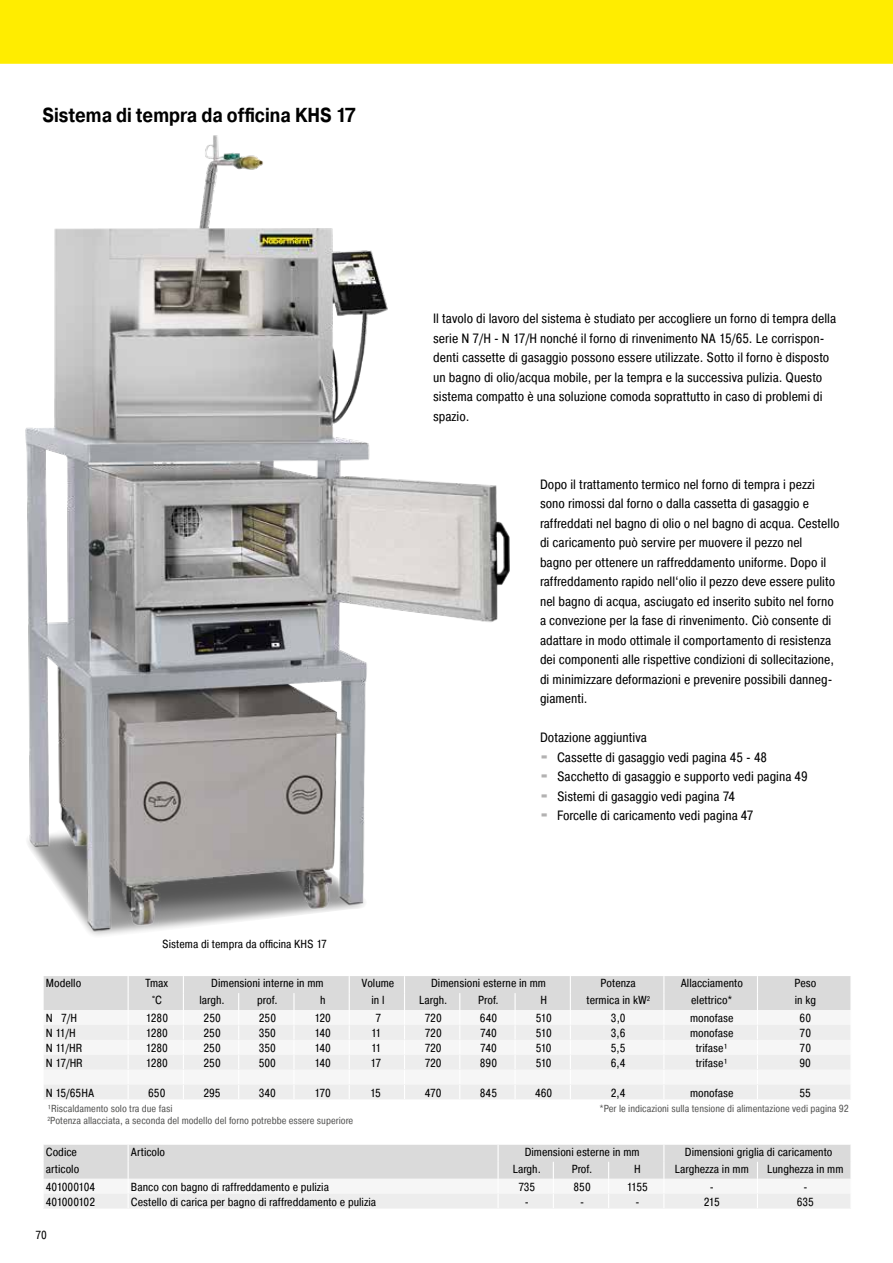
<style>
.page{position:relative;width:893px;height:1263px;background:#fff}
.page>*{position:absolute;margin:0;border:0;box-sizing:border-box;transform-origin:0 0}
.t1{font:700 20.25px "Pragmatica";color:#000;scale:.85 1}
.t2{font:13.5px/19.5px "Pragmatica Cond";color:#000}
.t3{font:11.7px "Pragmatica Cond";color:#000}
.t4{font:11.7px "Pragmatica Cond";letter-spacing:-.025em;color:#000}
.t5{font:10.2px "Pragmatica Cond";color:#575756}
.s1{font-family:"Blackoak Std";color:#b3b2b2}
</style>
<div class="page">
<img style="left:25px;top:135px;width:485px;height:801px">
<svg style="left:43px;top:976px;width:808px;height:123px"></svg>
<svg style="left:43px;top:1145px;width:808px;height:63px"></svg>
<div style="left:0;top:0;width:893px;height:64px;background:#ffed00"></div>
<h1 class="t1" style="left:43px;top:102px;width:370px">Sistema di tempra da officina KHS 17</h1>
<p class="t3" style="left:162px;top:936px;width:166px">Sistema di tempra da officina KHS 17</p>
<p class="t2" style="left:433px;top:309px;width:404px">Il tavolo di lavoro del sistema è studiato per accogliere un forno di tempra della serie N 7/H - N 17/H nonché il forno di rinvenimento NA 15/65. Le corrispon&shy;denti cassette di gasaggio possono essere utilizzate. Sotto il forno è disposto un bagno di olio/acqua mobile, per la tempra e la successiva pulizia. Questo sistema compatto è una soluzione comoda soprattutto in caso di problemi di spazio.</p>
<p class="t2" style="left:540px;top:474px;width:301px">Dopo il trattamento termico nel forno di tempra i pezzi sono rimossi dal forno o dalla cassetta di gasaggio e raffreddati nel bagno di olio o nel bagno di acqua. Cestello di caricamento può servire per muovere il pezzo nel<br>bagno per ottenere un raffreddamento uniforme. Dopo il raffreddamento rapido nell‘olio il pezzo deve essere pulito nel bagno di acqua, asciugato ed inserito subito nel forno a convezione per la fase di rinvenimento. Ciò consente di adattare in modo ottimale il comportamento di resistenza dei componenti alle rispettive condizioni di sollecitazione, di minimizzare deformazioni e prevenire possibili danneg&shy;giamenti.</p>
<p class="t2" style="left:540px;top:728px;width:269px">Dotazione aggiuntiva<br><span class="s1">·</span> Cassette di gasaggio vedi pagina 45 - 48<br><span class="s1">·</span> Sacchetto di gasaggio e supporto vedi pagina 49 <span class="s1">·</span> Sistemi di gasaggio vedi pagina 74<br><span class="s1">·</span> Forcelle di caricamento vedi pagina 47</p>
<p class="t3" style="left:46px;top:976px;width:37px">Modello</p>
<p class="t3" style="left:146px;top:976px;width:24px">Tmax</p>
<p class="t3" style="left:211px;top:976px;width:114px">Dimensioni interne in mm</p>
<p class="t3" style="left:362px;top:976px;width:34px">Volume</p>
<p class="t3" style="left:431px;top:976px;width:116px">Dimensioni esterne in mm</p>
<p class="t3" style="left:601px;top:976px;width:37px">Potenza</p>
<p class="t3" style="left:681px;top:976px;width:64px">Allacciamento</p>
<p class="t3" style="left:794px;top:976px;width:23px">Peso</p>
<p class="t3" style="left:152px;top:993px;width:11px">°C</p>
<p class="t3" style="left:200px;top:993px;width:27px">largh.</p>
<p class="t3" style="left:257px;top:993px;width:22px">prof.</p>
<p class="t3" style="left:320px;top:993px;width:7px">h</p>
<p class="t3" style="left:371px;top:993px;width:15px">in l</p>
<p class="t3" style="left:419px;top:993px;width:30px">Largh.</p>
<p class="t3" style="left:478px;top:993px;width:22px">Prof.</p>
<p class="t3" style="left:541px;top:993px;width:8px">H</p>
<p class="t3" style="left:586px;top:993px;width:65px">termica in kW<sup>2</sup></p>
<p class="t3" style="left:691px;top:993px;width:43px">elettrico*</p>
<p class="t3" style="left:795px;top:993px;width:23px">in kg</p>
<p class="t3" style="left:46px;top:1011px;width:33px">N 7/H</p>
<p class="t3" style="left:146px;top:1011px;width:24px">1280</p>
<p class="t3" style="left:204px;top:1011px;width:19px">250</p>
<p class="t3" style="left:259px;top:1011px;width:19px">250</p>
<p class="t3" style="left:314px;top:1011px;width:18px">120</p>
<p class="t3" style="left:375px;top:1011px;width:7px">7</p>
<p class="t3" style="left:425px;top:1011px;width:18px">720</p>
<p class="t3" style="left:480px;top:1011px;width:19px">640</p>
<p class="t3" style="left:536px;top:1011px;width:17px">510</p>
<p class="t3" style="left:611px;top:1011px;width:16px">3,0</p>
<p class="t3" style="left:690px;top:1011px;width:45px">monofase</p>
<p class="t3" style="left:800px;top:1011px;width:13px">60</p>
<p class="t3" style="left:46px;top:1026px;width:31px">N 11/H</p>
<p class="t3" style="left:146px;top:1026px;width:24px">1280</p>
<p class="t3" style="left:204px;top:1026px;width:19px">250</p>
<p class="t3" style="left:259px;top:1026px;width:19px">350</p>
<p class="t3" style="left:315px;top:1026px;width:18px">140</p>
<p class="t3" style="left:371px;top:1026px;width:12px">11</p>
<p class="t3" style="left:425px;top:1026px;width:18px">720</p>
<p class="t3" style="left:480px;top:1026px;width:18px">740</p>
<p class="t3" style="left:536px;top:1026px;width:17px">510</p>
<p class="t3" style="left:611px;top:1026px;width:16px">3,6</p>
<p class="t3" style="left:690px;top:1026px;width:45px">monofase</p>
<p class="t3" style="left:800px;top:1026px;width:13px">70</p>
<p class="t3" style="left:46px;top:1040px;width:38px">N 11/HR</p>
<p class="t3" style="left:146px;top:1040px;width:24px">1280</p>
<p class="t3" style="left:204px;top:1040px;width:19px">250</p>
<p class="t3" style="left:259px;top:1040px;width:19px">350</p>
<p class="t3" style="left:314px;top:1040px;width:18px">140</p>
<p class="t3" style="left:371px;top:1040px;width:12px">11</p>
<p class="t3" style="left:425px;top:1040px;width:18px">720</p>
<p class="t3" style="left:480px;top:1040px;width:18px">740</p>
<p class="t3" style="left:536px;top:1040px;width:17px">510</p>
<p class="t3" style="left:611px;top:1040px;width:16px">5,5</p>
<p class="t3" style="left:696px;top:1040px;width:34px">trifase¹</p>
<p class="t3" style="left:800px;top:1040px;width:13px">70</p>
<p class="t3" style="left:46px;top:1055px;width:39px">N 17/HR</p>
<p class="t3" style="left:146px;top:1055px;width:24px">1280</p>
<p class="t3" style="left:204px;top:1055px;width:19px">250</p>
<p class="t3" style="left:259px;top:1055px;width:19px">500</p>
<p class="t3" style="left:314px;top:1055px;width:18px">140</p>
<p class="t3" style="left:370px;top:1055px;width:12px">17</p>
<p class="t3" style="left:425px;top:1055px;width:18px">720</p>
<p class="t3" style="left:480px;top:1055px;width:19px">890</p>
<p class="t3" style="left:536px;top:1055px;width:17px">510</p>
<p class="t3" style="left:611px;top:1055px;width:16px">6,4</p>
<p class="t3" style="left:696px;top:1055px;width:34px">trifase¹</p>
<p class="t3" style="left:800px;top:1055px;width:13px">90</p>
<p class="t3" style="left:46px;top:1085px;width:50px">N 15/65HA</p>
<p class="t3" style="left:148px;top:1085px;width:19px">650</p>
<p class="t3" style="left:203px;top:1085px;width:19px">295</p>
<p class="t3" style="left:259px;top:1085px;width:19px">340</p>
<p class="t3" style="left:314px;top:1085px;width:18px">170</p>
<p class="t3" style="left:370px;top:1085px;width:12px">15</p>
<p class="t3" style="left:425px;top:1085px;width:18px">470</p>
<p class="t3" style="left:480px;top:1085px;width:19px">845</p>
<p class="t3" style="left:535px;top:1085px;width:19px">460</p>
<p class="t3" style="left:611px;top:1085px;width:16px">2,4</p>
<p class="t3" style="left:690px;top:1085px;width:45px">monofase</p>
<p class="t3" style="left:799px;top:1085px;width:13px">55</p>
<p class="t5" style="left:47px;top:1102px;width:127px">¹Riscaldamento solo tra due fasi</p>
<p class="t5" style="left:599px;top:1102px;width:251px">*Per le indicazioni sulla tensione di alimentazione vedi pagina 92</p>
<p class="t5" style="left:47px;top:1114px;width:308px"><sup>2</sup>Potenza allacciata, a seconda del modello del forno potrebbe essere superiore</p>
<p class="t3" style="left:46px;top:1145px;width:33px">Codice</p>
<p class="t3" style="left:131px;top:1145px;width:36px">Articolo</p>
<p class="t3" style="left:525px;top:1145px;width:116px">Dimensioni esterne in mm</p>
<p class="t3" style="left:685px;top:1145px;width:149px">Dimensioni griglia di caricamento</p>
<p class="t3" style="left:46px;top:1162px;width:35px">articolo</p>
<p class="t3" style="left:513px;top:1162px;width:30px">Largh.</p>
<p class="t3" style="left:572px;top:1162px;width:22px">Prof.</p>
<p class="t3" style="left:634px;top:1162px;width:8px">H</p>
<p class="t3" style="left:675px;top:1162px;width:75px">Larghezza in mm</p>
<p class="t3" style="left:767px;top:1162px;width:78px">Lunghezza in mm</p>
<p class="t4" style="left:46px;top:1179px;width:51px">401000104</p>
<p class="t3" style="left:131px;top:1179px;width:200px">Banco con bagno di raffreddamento e pulizia</p>
<p class="t3" style="left:518px;top:1179px;width:18px">735</p>
<p class="t3" style="left:573px;top:1179px;width:19px">850</p>
<p class="t3" style="left:627px;top:1179px;width:22px">1155</p>
<p class="t3" style="left:710px;top:1179px;width:6px">-</p>
<p class="t3" style="left:803px;top:1179px;width:6px">-</p>
<p class="t4" style="left:46px;top:1194px;width:51px">401000102</p>
<p class="t3" style="left:131px;top:1194px;width:247px">Cestello di carica per bagno di raffreddamento e pulizia</p>
<p class="t3" style="left:525px;top:1194px;width:6px">-</p>
<p class="t3" style="left:580px;top:1194px;width:6px">-</p>
<p class="t3" style="left:635px;top:1194px;width:6px">-</p>
<p class="t3" style="left:704px;top:1194px;width:17px">215</p>
<p class="t3" style="left:797px;top:1194px;width:19px">635</p>
<p class="t3" style="left:35px;top:1228px;width:13px">70</p>
</div>
